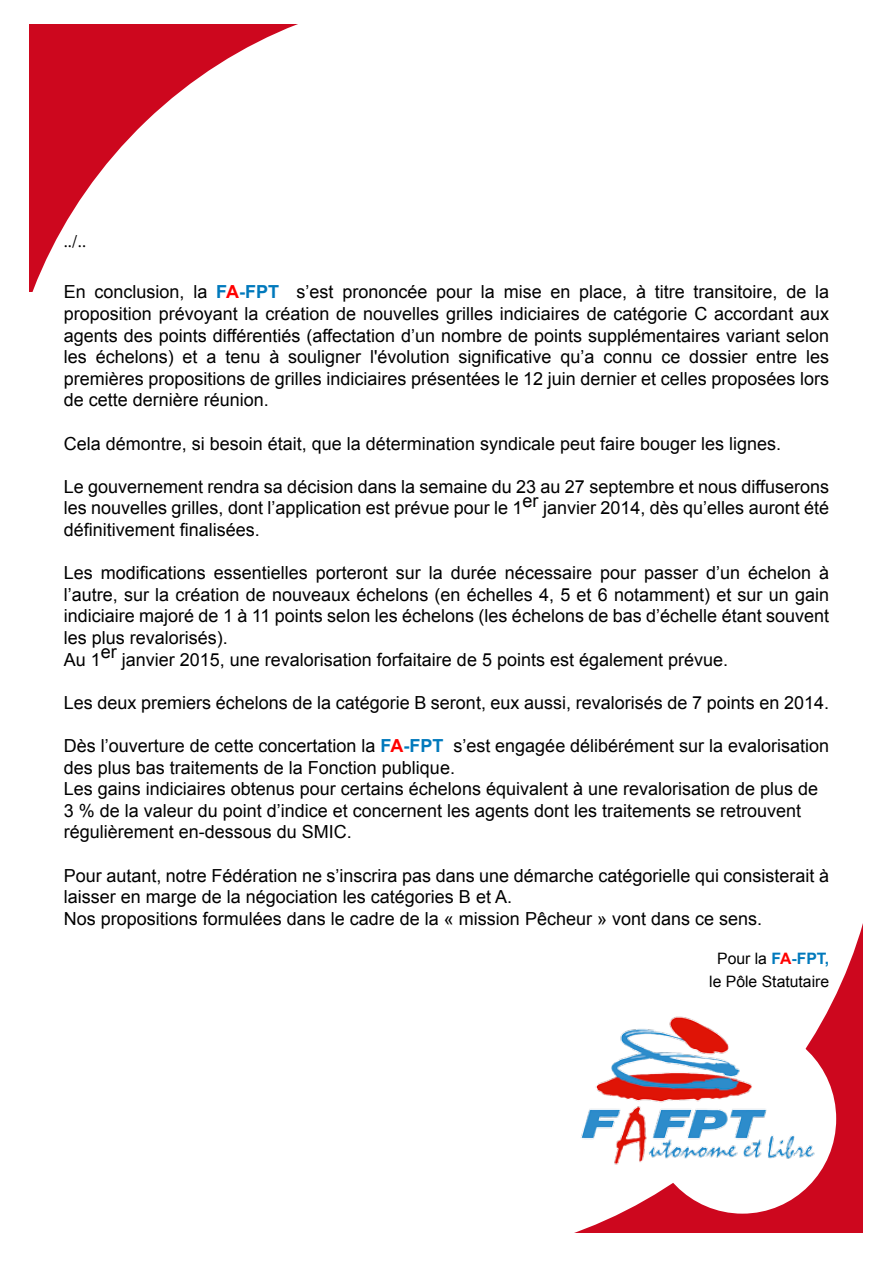
<style>
.page{position:relative;width:893px;height:1263px;background:#fff}
.page>*{position:absolute;margin:0;border:0;box-sizing:border-box;transform-origin:0 0}
.t1{font:18px/21.6px "Arial";color:#000}
.t2{font:18px "Minion Pro";color:#000}
.t3{font:15.75px/23.1px "Arial";color:#000;text-align:center}
.s1{font-weight:700;color:#0079bc}
.s2{font-weight:700;color:#f00}
</style>
<div class="page">
<svg style="left:29px;top:24px;width:269px;height:268px"></svg>
<svg style="left:574px;top:923px;width:289px;height:310px"></svg>
<div style="left:649px;top:1024px;width:187px;height:189px;background:#fff;border-radius:50%"></div>
<img style="left:574px;top:1011px;width:247px;height:162px">
<p class="t2" style="left:64px;top:229px;width:24px">../..</p>
<p class="t1" style="left:64px;top:281px;width:767px;text-align:justify">En conclusion, la <span class="s1">F</span><span class="s2">A</span><span class="s1">-FPT</span> s’est prononcée pour la mise en place, à titre transitoire, de la proposition prévoyant la création de nouvelles grilles indiciaires de catégorie C accordant aux agents des points différentiés (affectation d’un nombre de points supplémentaires variant selon les échelons) et a tenu à souligner l'évolution significative qu’a connu ce dossier entre les premières propositions de grilles indiciaires présentées le 12 juin dernier et celles proposées lors de cette dernière réunion.</p>
<p class="t1" style="left:64px;top:433px;width:719px">Cela démontre, si besoin était, que la détermination syndicale peut faire bouger les lignes.</p>
<p class="t1" style="left:64px;top:476px;width:767px;text-align:justify">Le gouvernement rendra sa décision dans la semaine du 23 au 27 septembre et nous diffuserons les nouvelles grilles, dont l’application est prévue pour le 1er janvier 2014, dès qu’elles auront été définitivement finalisées.</p>
<p class="t1" style="left:64px;top:562px;width:767px">Les modifications essentielles porteront sur la durée nécessaire pour passer d’un échelon à l’autre, sur la création de nouveaux échelons (en échelles 4, 5 et 6 notamment) et sur un gain indiciaire majoré de 1 à 11 points selon les échelons (les échelons de bas d’échelle étant souvent les plus revalorisés).<br>Au 1er janvier 2015, une revalorisation forfaitaire de 5 points est également prévue.</p>
<p class="t1" style="left:64px;top:692px;width:767px">Les deux premiers échelons de la catégorie B seront, eux aussi, revalorisés de 7 points en 2014.</p>
<p class="t1" style="left:64px;top:735px;width:767px">Dès l’ouverture de cette concertation la <span class="s1">F</span><span class="s2">A</span><span class="s1">-FPT</span> s’est engagée délibérément sur la evalorisation des plus bas traitements de la Fonction publique.<br>Les gains indiciaires obtenus pour certains échelons équivalent à une revalorisation de plus de 3 % de la valeur du point d’indice et concernent les agents dont les traitements se retrouvent régulièrement en-dessous du SMIC.</p>
<p class="t1" style="left:64px;top:865px;width:767px">Pour autant, notre Fédération ne s’inscrira pas dans une démarche catégorielle qui consisterait à laisser en marge de la négociation les catégories B et A.<br>Nos propositions formulées dans le cadre de la « mission Pêcheur » vont dans ce sens.</p>
<p class="t3" style="left:709px;top:947px;width:121px">Pour la <span class="s1">F</span><span class="s2">A</span><span class="s1">-FPT, </span>le Pôle Statutaire</p>
</div>
